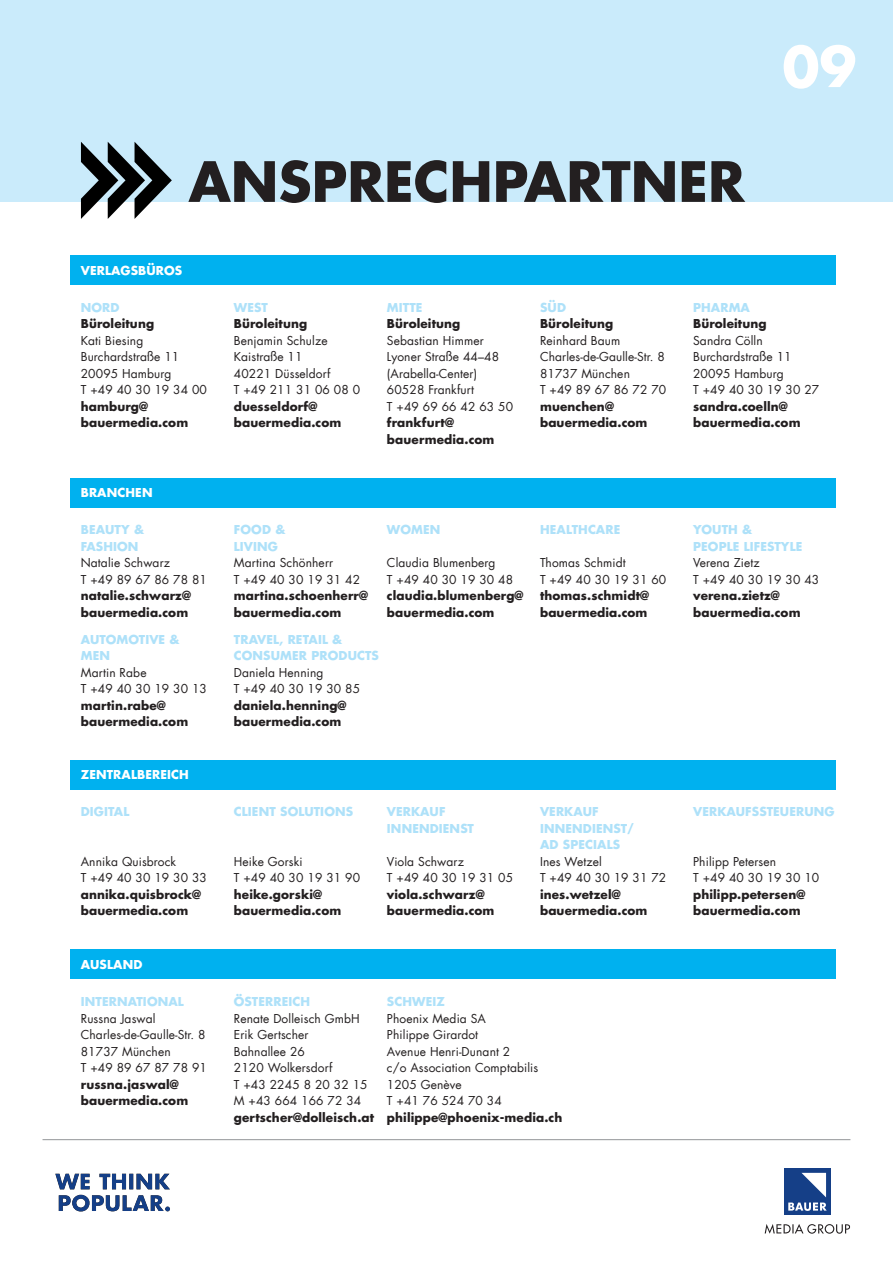
<style>
.page{position:relative;width:893px;height:1263px;background:#fff}
.page>*{position:absolute;margin:0;border:0;box-sizing:border-box;transform-origin:0 0}
.t1{font:700 54px "Futura Com";color:#231f20}
.t2{font:700 54px "Futura Com";color:#fff}
.t3{font:12px/16.5px "Futura Com";letter-spacing:.01em;color:#231f20}
.t4{font:700 12px/16.5px "Futura Com";letter-spacing:.01em;color:#231f20}
.t5{font:700 12px/16.5px "Futura Com";letter-spacing:.01em;color:#aee1f9}
.t6{font:700 12px "Futura Com";letter-spacing:.01em;color:#fff}
</style>
<div class="page">
<svg style="left:765px;top:1224px;width:85px;height:10px"></svg>
<div style="left:784px;top:1168px;width:46px;height:47px;background:#153f87"></div>
<svg style="left:788px;top:1173px;width:39px;height:38px"></svg>
<svg style="left:55px;top:1174px;width:115px;height:37px"></svg>
<hr style="left:43px;top:1139px;width:807px;height:1px;background:#939598">
<div style="left:70px;top:949px;width:766px;height:30px;background:#00b1ef"></div>
<div style="left:70px;top:255px;width:766px;height:30px;background:#00b1ef"></div>
<div style="left:70px;top:478px;width:766px;height:29px;background:#00b1ef"></div>
<div style="left:70px;top:760px;width:766px;height:29px;background:#00b1ef"></div>
<div style="left:0;top:0;width:893px;height:202px;background:#caebfb"></div>
<svg style="left:81px;top:142px;width:91px;height:77px"></svg>
<h1 class="t1" style="left:189px;top:140px;width:558px">ANSPRECHPARTNER</h1>
<h1 class="t2" style="left:782px;top:25px;width:76px">09</h1>
<p class="t6" style="left:81px;top:261px;width:103px">VERLAGSBÜROS</p>
<p class="t5" style="left:81px;top:299px;width:40px">NORD</p>
<p class="t4" style="left:81px;top:315px;width:75px">Büroleitung</p>
<p class="t3" style="left:81px;top:332px;width:128px">Kati Biesing<br>Burchardstraße 11<br>20095 Hamburg<br>T +49 40 30 19 34 00</p>
<p class="t4" style="left:81px;top:398px;width:109px">hamburg@ bauermedia.com</p>
<p class="t6" style="left:81px;top:483px;width:73px">BRANCHEN</p>
<p class="t5" style="left:81px;top:521px;width:65px">BEAUTY &amp;<br>FASHION</p>
<p class="t3" style="left:81px;top:555px;width:128px">Natalie Schwarz<br>T +49 89 67 86 78 81</p>
<p class="t4" style="left:81px;top:587px;width:112px">natalie.schwarz@ bauermedia.com</p>
<p class="t5" style="left:81px;top:631px;width:100px">AUTOMOTIVE &amp;<br>MEN</p>
<p class="t3" style="left:81px;top:664px;width:128px">Martin Rabe<br>T +49 40 30 19 30 13</p>
<p class="t4" style="left:81px;top:697px;width:109px">martin.rabe@ bauermedia.com</p>
<p class="t6" style="left:81px;top:765px;width:110px">ZENTRALBEREICH</p>
<p class="t5" style="left:81px;top:803px;width:50px">DIGITAL</p>
<p class="t3" style="left:81px;top:853px;width:128px">Annika Quisbrock<br>T +49 40 30 19 30 33</p>
<p class="t4" style="left:81px;top:886px;width:122px">annika.quisbrock@ bauermedia.com</p>
<p class="t6" style="left:81px;top:955px;width:63px">AUSLAND</p>
<p class="t5" style="left:81px;top:993px;width:105px">INTERNATIONAL</p>
<p class="t3" style="left:81px;top:1010px;width:128px">Russna Jaswal<br>Charles-de-Gaulle-Str. 8<br>81737 München<br>T +49 89 67 87 78 91</p>
<p class="t4" style="left:81px;top:1075px;width:109px">russna.jaswal@ bauermedia.com</p>
<p class="t5" style="left:234px;top:299px;width:35px">WEST</p>
<p class="t4" style="left:234px;top:315px;width:75px">Büroleitung</p>
<p class="t3" style="left:234px;top:332px;width:128px">Benjamin Schulze<br>Kaistraße 11<br>40221 Düsseldorf<br>T +49 211 31 06 08 0</p>
<p class="t4" style="left:234px;top:398px;width:109px">duesseldorf@ bauermedia.com</p>
<p class="t5" style="left:387px;top:299px;width:37px">MITTE</p>
<p class="t4" style="left:387px;top:315px;width:75px">Büroleitung</p>
<p class="t3" style="left:387px;top:332px;width:128px">Sebastian Himmer<br>Lyoner Straße 44–48 (Arabella-Center)<br>60528 Frankfurt<br>T +49 69 66 42 63 50</p>
<p class="t4" style="left:387px;top:414px;width:109px">frankfurt@ bauermedia.com</p>
<p class="t5" style="left:540px;top:299px;width:27px">SÜD</p>
<p class="t4" style="left:540px;top:315px;width:75px">Büroleitung</p>
<p class="t3" style="left:540px;top:332px;width:128px">Reinhard Baum<br>Charles-de-Gaulle-Str. 8<br>81737 München<br>T +49 89 67 86 72 70</p>
<p class="t4" style="left:540px;top:398px;width:109px">muenchen@ bauermedia.com</p>
<p class="t5" style="left:693px;top:299px;width:58px">PHARMA</p>
<p class="t4" style="left:693px;top:315px;width:75px">Büroleitung</p>
<p class="t3" style="left:693px;top:332px;width:128px">Sandra Cölln<br>Burchardstraße 11<br>20095 Hamburg<br>T +49 40 30 19 30 27</p>
<p class="t4" style="left:693px;top:398px;width:109px">sandra.coelln@ bauermedia.com</p>
<p class="t5" style="left:234px;top:521px;width:53px">FOOD &amp;<br>LIVING</p>
<p class="t3" style="left:234px;top:555px;width:128px">Martina Schönherr<br>T +49 40 30 19 31 42</p>
<p class="t4" style="left:234px;top:587px;width:136px">martina.schoenherr@ bauermedia.com</p>
<p class="t5" style="left:234px;top:631px;width:147px">TRAVEL, RETAIL &amp;<br>CONSUMER PRODUCTS</p>
<p class="t3" style="left:234px;top:664px;width:128px">Daniela Henning<br>T +49 40 30 19 30 85</p>
<p class="t4" style="left:234px;top:697px;width:114px">daniela.henning@ bauermedia.com</p>
<p class="t5" style="left:387px;top:521px;width:55px">WOMEN</p>
<p class="t3" style="left:387px;top:555px;width:128px">Claudia Blumenberg<br>T +49 40 30 19 30 48</p>
<p class="t4" style="left:387px;top:587px;width:138px">claudia.blumenberg@ bauermedia.com</p>
<p class="t5" style="left:540px;top:521px;width:82px">HEALTHCARE</p>
<p class="t3" style="left:540px;top:555px;width:128px">Thomas Schmidt<br>T +49 40 30 19 31 60</p>
<p class="t4" style="left:540px;top:587px;width:110px">thomas.schmidt@ bauermedia.com</p>
<p class="t5" style="left:693px;top:521px;width:111px">YOUTH &amp;<br>PEOPLE LIFESTYLE</p>
<p class="t3" style="left:693px;top:555px;width:128px">Verena Zietz<br>T +49 40 30 19 30 43</p>
<p class="t4" style="left:693px;top:587px;width:109px">verena.zietz@ bauermedia.com</p>
<p class="t5" style="left:234px;top:803px;width:121px">CLIENT SOLUTIONS</p>
<p class="t3" style="left:234px;top:853px;width:128px">Heike Gorski<br>T +49 40 30 19 31 90</p>
<p class="t4" style="left:234px;top:886px;width:109px">heike.gorski@ bauermedia.com</p>
<p class="t5" style="left:387px;top:803px;width:89px">VERKAUF<br>INNENDIENST</p>
<p class="t3" style="left:387px;top:853px;width:128px">Viola Schwarz<br>T +49 40 30 19 31 05</p>
<p class="t4" style="left:387px;top:886px;width:109px">viola.schwarz@ bauermedia.com</p>
<p class="t5" style="left:540px;top:803px;width:96px">VERKAUF<br>INNENDIENST/<br>AD SPECIALS</p>
<p class="t3" style="left:540px;top:853px;width:128px">Ines Wetzel<br>T +49 40 30 19 31 72</p>
<p class="t4" style="left:540px;top:886px;width:109px">ines.wetzel@ bauermedia.com</p>
<p class="t5" style="left:693px;top:803px;width:143px">VERKAUFSSTEUERUNG</p>
<p class="t3" style="left:693px;top:853px;width:128px">Philipp Petersen<br>T +49 40 30 19 30 10</p>
<p class="t4" style="left:693px;top:886px;width:114px">philipp.petersen@ bauermedia.com</p>
<p class="t5" style="left:234px;top:993px;width:78px">ÖSTERREICH</p>
<p class="t3" style="left:234px;top:1010px;width:135px">Renate Dolleisch GmbH<br>Erik Gertscher<br>Bahnallee 26<br>2120 Wolkersdorf<br>T +43 2245 8 20 32 15<br>M +43 664 166 72 34</p>
<p class="t4" style="left:234px;top:1108px;width:142px">gertscher@dolleisch.at</p>
<p class="t5" style="left:387px;top:993px;width:60px">SCHWEIZ</p>
<p class="t3" style="left:387px;top:1010px;width:153px">Phoenix Media SA<br>Philippe Girardot<br>Avenue Henri-Dunant 2<br>c/o Association Comptabilis<br>1205 Genève<br>T +41 76 524 70 34</p>
<p class="t4" style="left:387px;top:1108px;width:177px">philippe@phoenix-media.ch</p>
</div>
